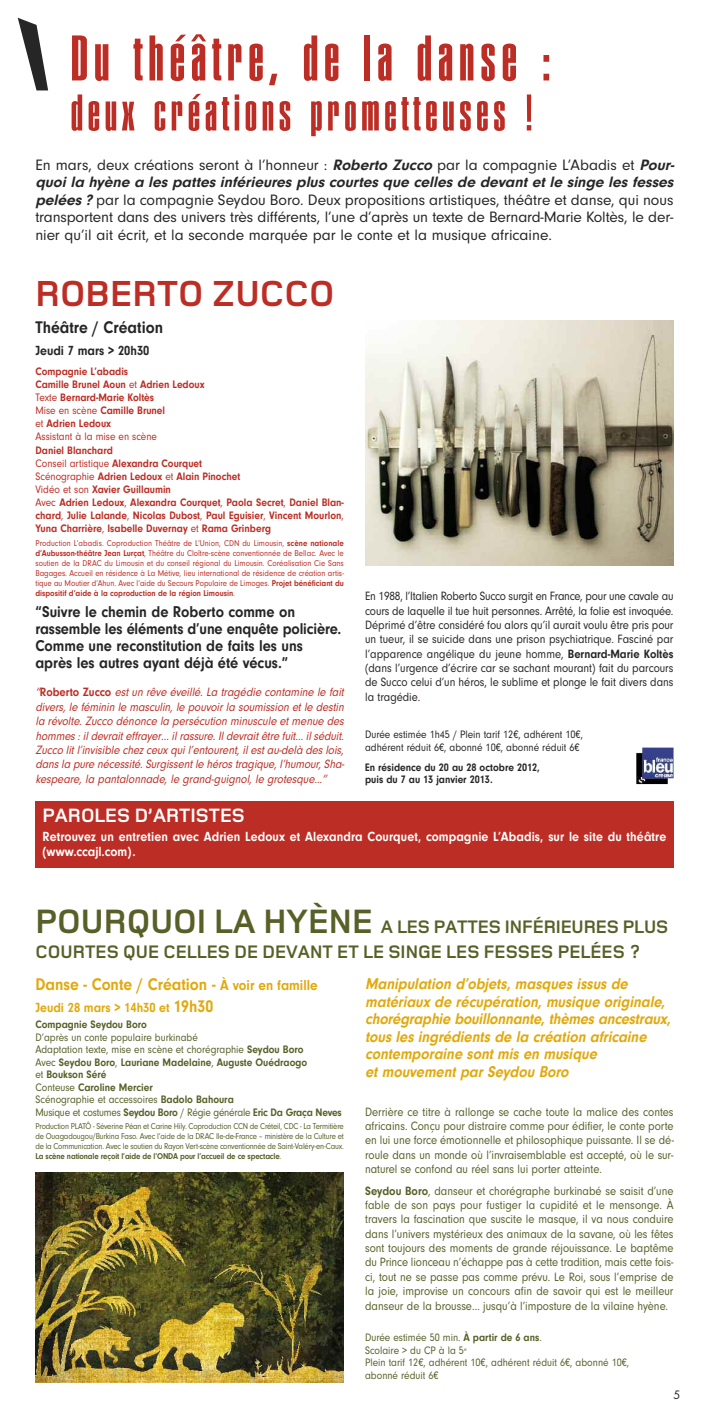
<style>
.page{position:relative;width:709px;height:1418px;background:#fff}
.page>*{position:absolute;margin:0;border:0;box-sizing:border-box;transform-origin:0 0}
.t1{font:500 62.5px "Plakette";letter-spacing:.1em;color:#bc2e25}
.t2{font:500 50px "Plakette";letter-spacing:.1em;color:#bc2e25}
.t3{font:700 37.5px "Foundry Monoline";color:#bc2e25}
.t4{font:700 20px "Foundry Monoline";color:#fff}
.t5{font:700 18.75px/25px "Foundry Monoline";color:#586028}
.t6{font:700 17.5px "Neuzeit Gro";color:#e1a90c;scale:.9 1}
.t7{font:700 17.5px "Neuzeit Gro";color:#272627;scale:.9 1}
.t8{font:italic 700 16.25px/17.5px "Neuzeit Gro";letter-spacing:-.01em;color:#e1a90c;scale:.9 1}
.t9{font:700 16.25px/16.9px "Neuzeit Gro";color:#272627;scale:.9 1}
.t10{font:15.62px/17.5px "Neuzeit Gro";color:#272627}
.t11{font:700 13.75px/15px "Neuzeit Gro";letter-spacing:.01em;color:#fff;scale:.9 1}
.t12{font:700 13.75px "Neuzeit Gro";color:#e1a90c;scale:.9 1}
.t13{font:700 13.75px "Neuzeit Gro";color:#272627;scale:.9 1}
.t14{font:12.5px/14.4px "Neuzeit Gro";color:#586028;text-align:justify;scale:.9 1}
.t15{font:12.5px/14.4px "Neuzeit Gro";color:#272627;text-align:justify;scale:.9 1}
.t16{font:italic 12.5px/14.4px "Neuzeit Gro";letter-spacing:-.01em;color:#bc2e25;scale:.9 1}
.t17{font:700 11.25px/13.1px "Neuzeit Gro";color:#bc2e25;scale:.9 1}
.t18{font:11.25px/12.5px "Neuzeit Gro";color:#586028;scale:.9 1}
.t19{font:11.25px/12.5px "Neuzeit Gro";color:#272627;scale:.9 1}
.t20{font:700 11.25px/12.5px "Neuzeit Gro";color:#272627;scale:.9 1}
.t21{font:700 11.25px "Neuzeit Gro";color:#586028;scale:.9 1}
.t22{font:11.25px "Futura";color:#272627}
.t23{font:8.75px/10px "Neuzeit Gro";color:#bc2e25;text-align:justify;scale:.9 1}
.t24{font:8.75px/10px "Neuzeit Gro";letter-spacing:-.025em;color:#586028;text-align:justify;scale:.9 1}
.s1{font-weight:700;font-style:italic}
.s2{font-weight:400}
.s3{font-weight:700}
.s4{font-weight:700;font-style:normal}
.s5{color:#720d50}
.s6{font-size:35px}
.s7{font-size:15px}
.s8{font-size:17.5px}
</style>
<div class="page">
<svg style="left:18px;top:18px;width:30px;height:72px"></svg>
<div style="left:35px;top:801px;width:638px;height:67px;background:#bc2e25"></div>
<img style="left:636px;top:747px;width:37px;height:37px">
<img style="left:365px;top:321px;width:308px;height:244px">
<img style="left:35px;top:1172px;width:309px;height:210px">
<h1 class="t1" style="left:71px;top:35px;width:482px">Du théâtre, de la danse :</h1>
<h2 class="t2" style="left:71px;top:94px;width:463px">deux créations prometteuses !</h2>
<p class="t10" style="left:35px;top:156px;width:642px">En mars, deux créations seront à l’honneur : <span class="s1">Roberto Zucco</span> par la compagnie L’Abadis et <span class="s1">Pour&shy;quoi la hyène a les pattes inférieures plus courtes que celles de devant et le singe les fesses pelées?</span> par la compagnie Seydou Boro. Deux propositions artistiques, théâtre et danse, qui nous transportent dans des univers très différents, l’une d’après un texte de Bernard-Marie Koltès, le der&shy;nier qu’il ait écrit, et la seconde marquée par le conte et la musique africaine.</p>
<h3 class="t3" style="left:35px;top:280px;width:301px">ROBERTO ZUCCO</h3>
<h3 class="t7" style="left:35px;top:316px;width:143px">théâtre / Création</h3>
<p class="t13" style="left:35px;top:342px;width:128px">Jeudi 7 mars &gt; 20h30</p>
<p class="t17" style="left:35px;top:364px;width:189px">Compagnie L’abadis<br>Camille Brunel Aoun <span class="s2">et</span> Adrien Ledoux<br><span class="s2">Texte</span> Bernard-Marie Koltès<br><span class="s2">Mise en scène</span> Camille Brunel<br><span class="s2">et</span> Adrien Ledoux<br><span class="s2">Assistant à la mise en scène</span></p>
<p class="t17" style="left:35px;top:443px;width:344px">Daniel Blanchard<br><span class="s2">Conseil artistique</span> Alexandra Courquet<br><span class="s2">Scénographie</span> Adrien Ledoux <span class="s2">et</span> Alain Pinochet<br><span class="s2">Vidéo et son</span> Xavier Guillaumin<br><span class="s2">Avec</span> Adrien Ledoux<span class="s2">,</span> Alexandra Courquet<span class="s2">,</span> Paola Secret<span class="s2">,</span> Daniel Blan&shy;chard<span class="s2">,</span> Julie Lalande<span class="s2">,</span> Nicolas Dubost<span class="s2">,</span> Paul Eguisier<span class="s2">,</span> Vincent Mourlon<span class="s2">, </span>Yuna Charrière<span class="s2">,</span> isabelle Duvernay <span class="s2">et</span> Rama Grinberg</p>
<p class="t23" style="left:35px;top:538px;width:344px">Production L’abadis. Coproduction Théâtre de L’Union, CDN du Limousin, <span class="s3">scène nationale d’Aubusson-théâtre Jean Lurçat</span>, Théâtre du Cloître-scène conventionnée de Bellac. Avec le soutien de la DRAC du Limousin et du conseil régional du Limousin. Coréalisation Cie Sans Bagages. Accueil en résidence à La Métive, lieu international de résidence de création artis&shy;tique au Moutier d’Ahun. Avec l’aide du Secours Populaire de Limoges. <span class="s3">Projet bénéficiant du dispositif d’aide à la coproduction de la région Limousin</span>.</p>
<h3 class="t9" style="left:35px;top:603px;width:341px">“Suivre le chemin de Roberto comme on rassemble les éléments d’une enquête policière.<br>Comme une reconstitution de faits les uns après les autres ayant déjà été vécus.”</h3>
<p class="t16" style="left:35px;top:685px;width:346px">“<span class="s4">Rober to Zucco</span> est un rêve éveillé. La tragédie contamine le fait divers, le féminin le masculin, le pouvoir la soumission et le destin la révolte. Zucco dénonce la persécution minuscule et menue des hommes : il devrait effrayer… il rassure. Il devrait être fuit… il séduit.<br>Zucco lit l’invisible chez ceux qui l’entourent, il est au-delà des lois, dans la pure nécessité. Surgissent le héros tragique, l’humour, Sha&shy;kespeare, la pantalonnade, le grand-guignol, le grotesque...”</p>
<p class="t15" style="left:365px;top:588px;width:344px">En 1988, l’Italien Roberto Succo surgit en France, pour une cavale au cours de laquelle il tue huit personnes. Arrêté, la folie est invoquée.<br>Déprimé d’être considéré fou alors qu’il aurait voulu être pris pour un tueur, il se suicide dans une prison psychiatrique. Fasciné par l’apparence angélique du jeune homme, <span class="s3">Bernard-Marie Koltès </span>(dans l’urgence d’écrire car se sachant mourant) fait du parcours de Succo celui d’un héros, le sublime et plonge le fait divers dans la tragédie<span class="s5">.</span></p>
<p class="t19" style="left:365px;top:728px;width:244px">Durée estimée 1h45 / Plein tarif 12€, adhérent 10€, adhérent réduit 6€, abonné 10€, abonné réduit 6€</p>
<p class="t20" style="left:365px;top:760px;width:196px">En résidence du 20 au 28 octobre 2012, puis du 7 au 13 janvier 2013.</p>
<h3 class="t4" style="left:43px;top:808px;width:204px">PAROLES D’ARTISTES</h3>
<p class="t11" style="left:43px;top:828px;width:694px">Retrouvez un entretien avec Adrien Ledoux et Alexandra Courquet, compagnie L’Abadis, sur le site du théâtre (www.ccajl.com).</p>
<h3 class="t5" style="left:35px;top:915px;width:634px"><span class="s6">POURQUOI LA HYÈNE</span> A LES PATTES INFÉRIEURES PLUS<br>COURTES QUE CELLES DE DEVANT ET LE SINGE LES FESSES PELÉES ?</h3>
<h3 class="t6" style="left:35px;top:973px;width:315px">Danse - Conte / Création - <span class="s7">à voir en famille</span></h3>
<p class="t12" style="left:35px;top:999px;width:199px">Jeudi 28 mars &gt; 14h30 et <span class="s8">19h30</span></p>
<p class="t21" style="left:35px;top:1017px;width:125px">Compagnie Seydou Boro</p>
<p class="t18" style="left:35px;top:1030px;width:342px">D’après un conte populaire burkinabé<br>Adaptation texte, mise en scène et chorégraphie <span class="s3">Seydou Boro<br></span>Avec <span class="s3">Seydou Boro</span>, <span class="s3">Lauriane Madelaine</span>, <span class="s3">Auguste ouédraogo<br></span>et <span class="s3">Boukson Séré<br></span>Conteuse <span class="s3">Caroline Mercier<br></span>Scénographie et accessoires <span class="s3">Badolo Bahoura<br></span>Musique et costumes <span class="s3">Seydou Boro</span> / Régie générale <span class="s3">Eric Da Graça Neves</span></p>
<p class="t24" style="left:35px;top:1121px;width:344px">Production PLATÔ - Séverine Péan et Carine Hily. Coproduction CCN de Créteil, CDC - La Termitière de Ouagadougou/Burkina Faso. Avec l’aide de la DRAC Ile-de-France – ministère de la Culture et de la Communication. Avec le soutien du Rayon Vert-scène conventionnée de Saint-Valéry-en-Caux.<br><span class="s3">La scène nationale reçoit l’aide de l’oNDA pour l’accueil de ce spectacle</span>.</p>
<p class="t8" style="left:365px;top:974px;width:341px">Manipulation d’objets, masques issus de matériaux de récupération, musique originale, chorégraphie bouillonnante, thèmes ancestraux, tous les ingrédients de la création africaine contemporaine sont mis en musique<br>et mouvement par Seydou Boro</p>
<p class="t14" style="left:365px;top:1103px;width:345px">Derrière ce titre à rallonge se cache toute la malice des contes africains. Conçu pour distraire comme pour édifier, le conte porte en lui une force émotionnelle et philosophique puissante. Il se dé&shy;roule dans un monde où l’invraisemblable est accepté, où le sur&shy;naturel se confond au réel sans lui porter atteinte.</p>
<p class="t14" style="left:365px;top:1182px;width:344px"><span class="s3">Seydou Boro</span>, danseur et chorégraphe burkinabé se saisit d’une fable de son pays pour fustiger la cupidité et le mensonge. à travers la fascination que suscite le masque, il va nous conduire dans l’univers mystérieux des animaux de la savane, où les fêtes sont toujours des moments de grande réjouissance. Le baptême du Prince lionceau n’échappe pas à cette tradition, mais cette fois&shy;ci, tout ne se passe pas comme prévu. Le Roi, sous l’emprise de la joie, improvise un concours afin de savoir qui est le meilleur danseur de la brousse… jusqu’à l’imposture de la vilaine hyène.</p>
<p class="t18" style="left:365px;top:1331px;width:295px">Durée estimée 50 min. <span class="s3">à partir de 6 ans</span>.<br>Scolaire &gt; du CP à la 5<sup>e<br></sup>Plein tarif 12€, adhérent 10€, adhérent réduit 6€, abonné 10€, abonné réduit 6€</p>
<p class="t22" style="left:673px;top:1389px;width:8px">5</p>
</div>
